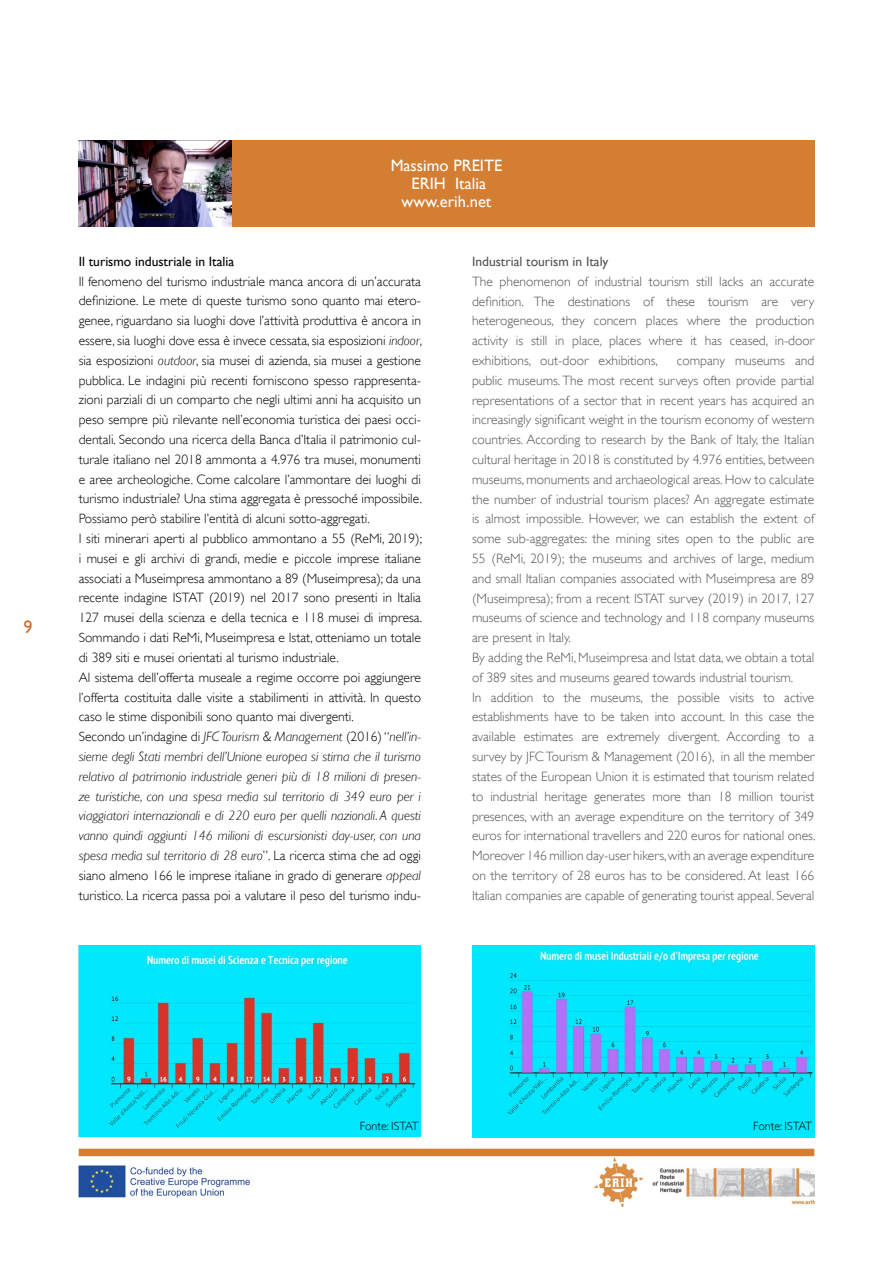
<style>
.page{position:relative;width:893px;height:1263px;background:#fff}
.page>*{position:absolute;margin:0;border:0;box-sizing:border-box;transform-origin:0 0}
.t1{font:18px "Gill Sans";color:#ce6b28}
.t2{font:16.5px/18px "Gill Sans";color:#fff;text-align:center}
.t3{font:300 13.5px/19.8px "Gill Sans";color:#000}
.t4{font:300 13.5px/19.8px "Gill Sans";color:#545456;text-align:justify}
.t5{font:13.5px "Gill Sans";color:#000}
.t6{font:13.5px "Gill Sans";color:#545456}
.t7{font:300 12px "Gill Sans";color:#000}
.s1{font-style:italic}
</style>
<div class="page">
<img style="left:79px;top:1165px;width:171px;height:33px">
<img style="left:592px;top:1156px;width:222px;height:51px">
<div style="left:79px;top:1149px;width:735px;height:7px;background:#d37e32"></div>
<div style="left:79px;top:140px;width:735px;height:87px;background:#d37e32"></div>
<img style="left:79px;top:141px;width:152px;height:86px">
<img style="left:79px;top:945px;width:342px;height:192px">
<img style="left:472px;top:945px;width:342px;height:192px">
<h1 class="t1" style="left:23px;top:616px;width:10px">9</h1>
<p class="t2" style="left:391px;top:156px;width:113px">Massimo PREITE<br>ERIH Italia www.erih.net</p>
<p class="t5" style="left:79px;top:253px;width:157px">Il turismo industriale in Italia</p>
<p class="t3" style="left:79px;top:271px;width:345px">Il fenomeno del turismo industriale manca ancora di un’accurata definizione. Le mete di queste turismo sono quanto mai etero&shy;genee, riguardano sia luoghi dove l’attività produttiva è ancora in essere, sia luoghi dove essa è invece cessata, sia esposizioni <span class="s1">indoor</span>, sia esposizioni <span class="s1">outdoor</span>, sia musei di azienda, sia musei a gestione pubblica. Le indagini più recenti forniscono spesso rappresenta&shy;zioni parziali di un comparto che negli ultimi anni ha acquisito un peso sempre più rilevante nell’economia turistica dei paesi occi&shy;dentali. Secondo una ricerca della Banca d’Italia il patrimonio cul&shy;turale italiano nel 2018 ammonta a 4.976 tra musei, monumenti e aree archeologiche. Come calcolare l’ammontare dei luoghi di turismo industriale? Una stima aggregata è pressoché impossibile.<br>Possiamo però stabilire l’entità di alcuni sotto-aggregati.<br>I siti minerari aperti al pubblico ammontano a 55 (ReMi, 2019); i musei e gli archivi di grandi, medie e piccole imprese italiane associati a Museimpresa ammontano a 89 (Museimpresa); da una recente indagine ISTAT (2019) nel 2017 sono presenti in Italia 127 musei della scienza e della tecnica e 118 musei di impresa.<br>Sommando i dati ReMi, Museimpresa e Istat, otteniamo un totale di 389 siti e musei orientati al turismo industriale.<br>Al sistema dell’offerta museale a regime occorre poi aggiungere l’offerta costituita dalle visite a stabilimenti in attività. In questo caso le stime disponibili sono quanto mai divergenti.<br>Secondo un’indagine di <span class="s1">JFC Tourism &amp; Management</span> (2016) “<span class="s1">nell’in&shy;sieme degli Stati membri dell’Unione europea si stima che il turismo relativo al patrimonio industriale generi più di 18 milioni di presen&shy;ze turistiche, con una spesa media sul territorio di 349 euro per i viaggiatori internazionali e di 220 euro per quelli nazionali. A questi vanno quindi aggiunti 146 milioni di escursionisti day-user, con una spesa media sul territorio di 28 euro</span>”. La ricerca stima che ad oggi siano almeno 166 le imprese italiane in grado di generare <span class="s1">appeal </span>turistico. La ricerca passa poi a valutare il peso del turismo indu-</p>
<p class="t6" style="left:472px;top:253px;width:138px">Industrial tourism in Italy</p>
<p class="t4" style="left:472px;top:271px;width:344px">The phenomenon of industrial tourism still lacks an accurate definition. The destinations of these tourism are very heterogeneous, they concern places where the production activity is still in place, places where it has ceased, in-door exhibitions, out-door exhibitions,</p>
<p class="t4" style="left:472px;top:350px;width:345px;text-align:left;text-indent:205px">company museums and public museums. The most recent surveys often provide partial representations of a sector that in recent years has acquired an increasingly significant weight in the tourism economy of western countries. According to research by the Bank of Italy, the Italian cultural heritage in 2018 is constituted by 4.976 entities, between museums, monuments and archaeological areas. How to calculate the number of industrial tourism places? An aggregate estimate is almost impossible. However, we can establish the extent of some sub-aggregates: the mining sites open to the public are 55 (ReMi, 2019); the museums and archives of large, medium and small Italian companies associated with Museimpresa are 89 (Museimpresa); from a recent ISTAT survey (2019) in 2017, 127 museums of science and technology and 118 company museums are present in Italy.<br>By adding the ReMi, Museimpresa and Istat data, we obtain a total of 389 sites and museums geared towards industrial tourism.<br>In addition to the museums, the possible visits to active establishments have to be taken into account. In this case the available estimates are extremely divergent. According to a survey by JFC Tourism &amp; Management (2016), in all the member states of the European Union it is estimated that tourism related to industrial heritage generates more than 18 million tourist presences, with an average expenditure on the territory of 349 euros for international travellers and 220 euros for national ones.<br>Moreover 146 million day-user hikers, with an average expenditure on the territory of 28 euros has to be considered. At least 166<br>Italian companies are capable of generating tourist appeal. Several</p>
<p class="t7" style="left:360px;top:1119px;width:60px">Fonte: ISTAT</p>
<p class="t7" style="left:753px;top:1119px;width:60px">Fonte: ISTAT</p>
</div>
